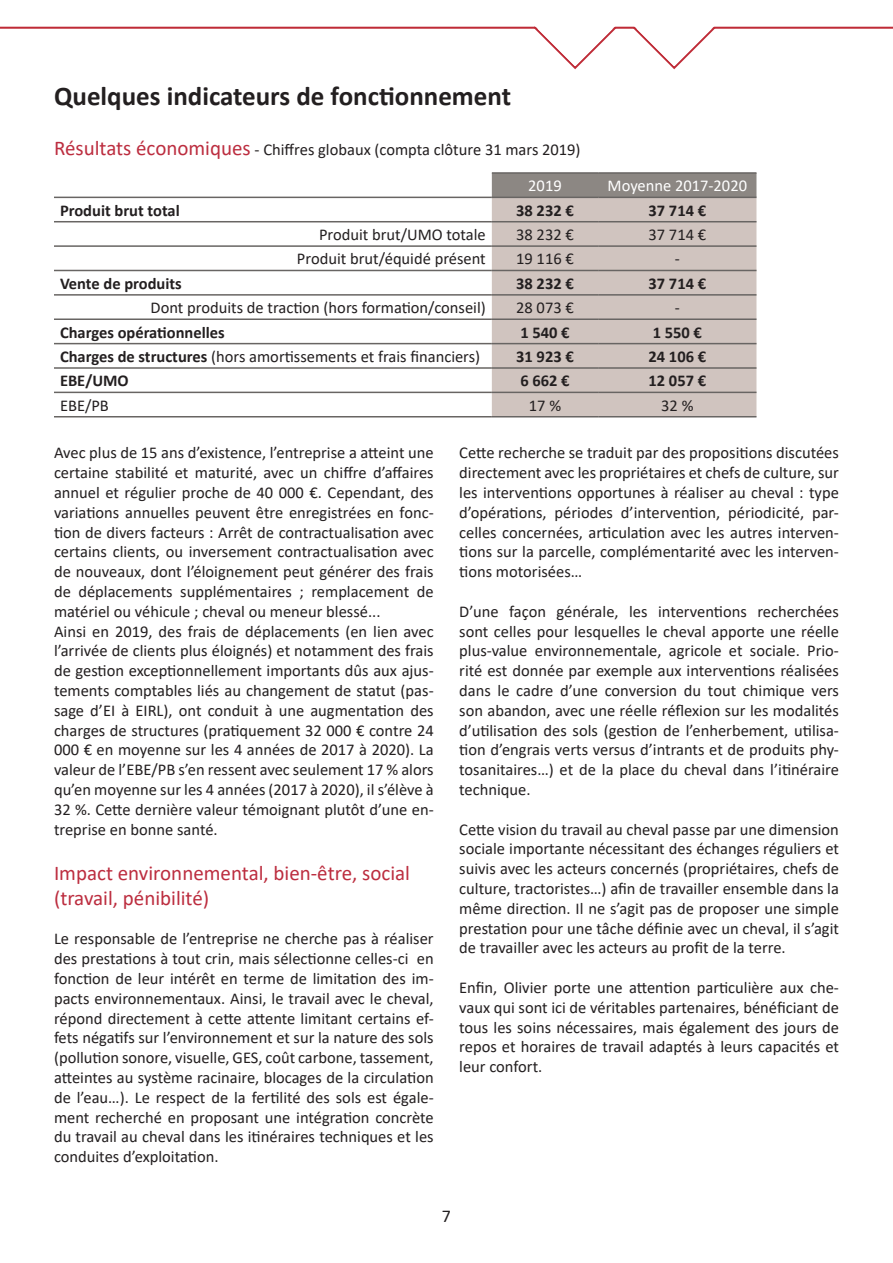
<style>
.page{position:relative;width:893px;height:1263px;background:#fff}
.page>*{position:absolute;margin:0;border:0;box-sizing:border-box;transform-origin:0 0}
.t1{font:700 27px "Calibri";color:#231f20}
.t2{font:21px/25.2px "Calibri";color:#bc2d3f}
.t3{font:18px "Calibri";color:#231f20}
.t4{font:16.5px/19.8px "Calibri";color:#231f20;text-align:justify}
.t5{font:700 16.5px "Calibri";color:#231f20}
.t6{font:16.5px "Calibri";color:#fff}
.s1{font-size:21px;color:#bc2d3f}
.s2{font-weight:700}
</style>
<div class="page">
<hr style="left:0;top:27px;width:893px;height:2px;background:#bf2b37">
<svg style="left:532px;top:26px;width:185px;height:43px"></svg>
<div style="left:492px;top:174px;width:264px;height:23px;background:#8c8783"></div>
<div style="left:492px;top:198px;width:264px;height:218px;background:#d0c4bf"></div>
<hr style="left:492px;top:172px;width:106px;height:2px;background:#686563">
<hr style="left:598px;top:172px;width:158px;height:2px;background:#686563">
<hr style="left:54px;top:197px;width:438px;height:1px;background:#686563">
<hr style="left:492px;top:197px;width:106px;height:1px;background:#686563">
<hr style="left:598px;top:197px;width:158px;height:1px;background:#686563">
<hr style="left:54px;top:221px;width:438px;height:1px;background:#686563">
<hr style="left:492px;top:221px;width:106px;height:1px;background:#686563">
<hr style="left:598px;top:221px;width:158px;height:1px;background:#686563">
<hr style="left:54px;top:245px;width:438px;height:2px;background:#686563">
<hr style="left:492px;top:245px;width:106px;height:2px;background:#686563">
<hr style="left:598px;top:245px;width:158px;height:2px;background:#686563">
<hr style="left:54px;top:270px;width:438px;height:1px;background:#686563">
<hr style="left:492px;top:270px;width:106px;height:1px;background:#686563">
<hr style="left:598px;top:270px;width:158px;height:1px;background:#686563">
<hr style="left:54px;top:294px;width:438px;height:2px;background:#686563">
<hr style="left:492px;top:294px;width:106px;height:2px;background:#686563">
<hr style="left:598px;top:294px;width:158px;height:2px;background:#686563">
<hr style="left:54px;top:318px;width:438px;height:2px;background:#686563">
<hr style="left:492px;top:318px;width:106px;height:2px;background:#686563">
<hr style="left:598px;top:318px;width:158px;height:2px;background:#686563">
<hr style="left:54px;top:343px;width:438px;height:1px;background:#686563">
<hr style="left:492px;top:343px;width:106px;height:1px;background:#686563">
<hr style="left:598px;top:343px;width:158px;height:1px;background:#686563">
<hr style="left:54px;top:367px;width:438px;height:2px;background:#686563">
<hr style="left:492px;top:367px;width:106px;height:2px;background:#686563">
<hr style="left:598px;top:367px;width:158px;height:2px;background:#686563">
<hr style="left:54px;top:392px;width:438px;height:1px;background:#686563">
<hr style="left:492px;top:392px;width:106px;height:1px;background:#686563">
<hr style="left:598px;top:392px;width:158px;height:1px;background:#686563">
<hr style="left:54px;top:416px;width:438px;height:1px;background:#686563">
<hr style="left:492px;top:416px;width:106px;height:1px;background:#686563">
<hr style="left:598px;top:416px;width:158px;height:1px;background:#686563">
<p class="t1" style="left:54px;top:77px;width:459px">Quelques indicateurs de fonctionnement</p>
<p class="t4" style="left:54px;top:139px;width:528px"><span class="s1">Résultats économiques</span> - Chiffres globaux (compta clôture 31 mars 2019)</p>
<p class="t6" style="left:528px;top:174px;width:35px">2019</p>
<p class="t6" style="left:608px;top:174px;width:141px">Moyenne 2017-2020</p>
<p class="t5" style="left:60px;top:199px;width:121px">Produit brut total</p>
<p class="t5" style="left:516px;top:199px;width:59px">38 232 €</p>
<p class="t5" style="left:648px;top:199px;width:59px">37 714 €</p>
<p class="t4" style="left:319px;top:224px;width:168px">Produit brut/UMO totale</p>
<p class="t4" style="left:516px;top:224px;width:59px">38 232 €</p>
<p class="t4" style="left:648px;top:224px;width:59px">37 714 €</p>
<p class="t4" style="left:297px;top:249px;width:190px">Produit brut/équidé présent</p>
<p class="t4" style="left:516px;top:249px;width:59px">19 116 €</p>
<p class="t4" style="left:675px;top:249px;width:7px">-</p>
<p class="t5" style="left:60px;top:272px;width:123px">Vente de produits</p>
<p class="t5" style="left:516px;top:272px;width:59px">38 232 €</p>
<p class="t5" style="left:648px;top:272px;width:59px">37 714 €</p>
<p class="t4" style="left:151px;top:297px;width:337px">Dont produits de traction (hors formation/conseil)</p>
<p class="t4" style="left:516px;top:297px;width:59px">28 073 €</p>
<p class="t4" style="left:675px;top:297px;width:7px">-</p>
<p class="t5" style="left:60px;top:320px;width:166px">Charges opérationnelles</p>
<p class="t5" style="left:520px;top:320px;width:51px">1 540 €</p>
<p class="t5" style="left:653px;top:320px;width:51px">1 550 €</p>
<p class="t4" style="left:60px;top:346px;width:422px"><span class="s2">Charges de structures</span> (hors amortissements et frais financiers)</p>
<p class="t5" style="left:516px;top:345px;width:59px">31 923 €</p>
<p class="t5" style="left:648px;top:345px;width:59px">24 106 €</p>
<p class="t5" style="left:60px;top:369px;width:70px">EBE/UMO</p>
<p class="t5" style="left:520px;top:369px;width:51px">6 662 €</p>
<p class="t5" style="left:648px;top:369px;width:59px">12 057 €</p>
<p class="t4" style="left:60px;top:395px;width:50px">EBE/PB</p>
<p class="t4" style="left:529px;top:395px;width:34px">17 %</p>
<p class="t4" style="left:661px;top:395px;width:34px">32 %</p>
<p class="t4" style="left:54px;top:443px;width:381px">Avec plus de 15 ans d’existence, l’entreprise a atteint une certaine stabilité et maturité, avec un chiffre d’affaires annuel et régulier proche de 40 000 €. Cependant, des variations annuelles peuvent être enregistrées en fonc&shy;tion de divers facteurs : Arrêt de contractualisation avec certains clients, ou inversement contractualisation avec de nouveaux, dont l’éloignement peut générer des frais de déplacements supplémentaires ; remplacement de matériel ou véhicule ; cheval ou meneur blessé...</p>
<p class="t4" style="left:54px;top:621px;width:381px">Ainsi en 2019, des frais de déplacements (en lien avec l’arrivée de clients plus éloignés) et notamment des frais de gestion exceptionnellement importants dûs aux ajus&shy;tements comptables liés au changement de statut (pas&shy;sage d’EI à EIRL), ont conduit à une augmentation des charges de structures (pratiquement 32 000 € contre 24<br>000 € en moyenne sur les 4 années de 2017 à 2020). La valeur de l’EBE/PB s’en ressent avec seulement 17 % alors qu’en moyenne sur les 4 années (2017 à 2020), il s’élève à 32 %. Cette dernière valeur témoignant plutôt d’une en&shy;treprise en bonne santé.</p>
<p class="t2" style="left:54px;top:859px;width:358px">Impact environnemental, bien-être, social (travail, pénibilité)</p>
<p class="t4" style="left:54px;top:929px;width:381px">Le responsable de l’entreprise ne cherche pas à réaliser des prestations à tout crin, mais sélectionne celles-ci en fonction de leur intérêt en terme de limitation des im&shy;pacts environnementaux. Ainsi, le travail avec le cheval, répond directement à cette attente limitant certains ef&shy;fets négatifs sur l’environnement et sur la nature des sols (pollution sonore, visuelle, GES, coût carbone, tassement, atteintes au système racinaire, blocages de la circulation de l’eau…). Le respect de la fertilité des sols est égale&shy;ment recherché en proposant une intégration concrète du travail au cheval dans les itinéraires techniques et les conduites d’exploitation.</p>
<p class="t4" style="left:459px;top:443px;width:381px">Cette recherche se traduit par des propositions discutées directement avec les propriétaires et chefs de culture, sur les interventions opportunes à réaliser au cheval : type d’opérations, périodes d’intervention, périodicité, par&shy;celles concernées, articulation avec les autres interven&shy;tions sur la parcelle, complémentarité avec les interven&shy;tions motorisées…</p>
<p class="t4" style="left:459px;top:601px;width:381px">D’une façon générale, les interventions recherchées sont celles pour lesquelles le cheval apporte une réelle plus-value environnementale, agricole et sociale. Prio&shy;rité est donnée par exemple aux interventions réalisées dans le cadre d’une conversion du tout chimique vers son abandon, avec une réelle réflexion sur les modalités d’utilisation des sols (gestion de l’enherbement, utilisa&shy;tion d’engrais verts versus d’intrants et de produits phy&shy;tosanitaires…) et de la place du cheval dans l’itinéraire technique.</p>
<p class="t4" style="left:459px;top:819px;width:381px">Cette vision du travail au cheval passe par une dimension sociale importante nécessitant des échanges réguliers et suivis avec les acteurs concernés (propriétaires, chefs de culture, tractoristes…) afin de travailler ensemble dans la même direction. Il ne s’agit pas de proposer une simple prestation pour une tâche définie avec un cheval, il s’agit de travailler avec les acteurs au profit de la terre.</p>
<p class="t4" style="left:459px;top:977px;width:381px">Enfin, Olivier porte une attention particulière aux che&shy;vaux qui sont ici de véritables partenaires, bénéficiant de tous les soins nécessaires, mais également des jours de repos et horaires de travail adaptés à leurs capacités et leur confort.</p>
<p class="t3" style="left:442px;top:1204px;width:11px">7</p>
</div>
